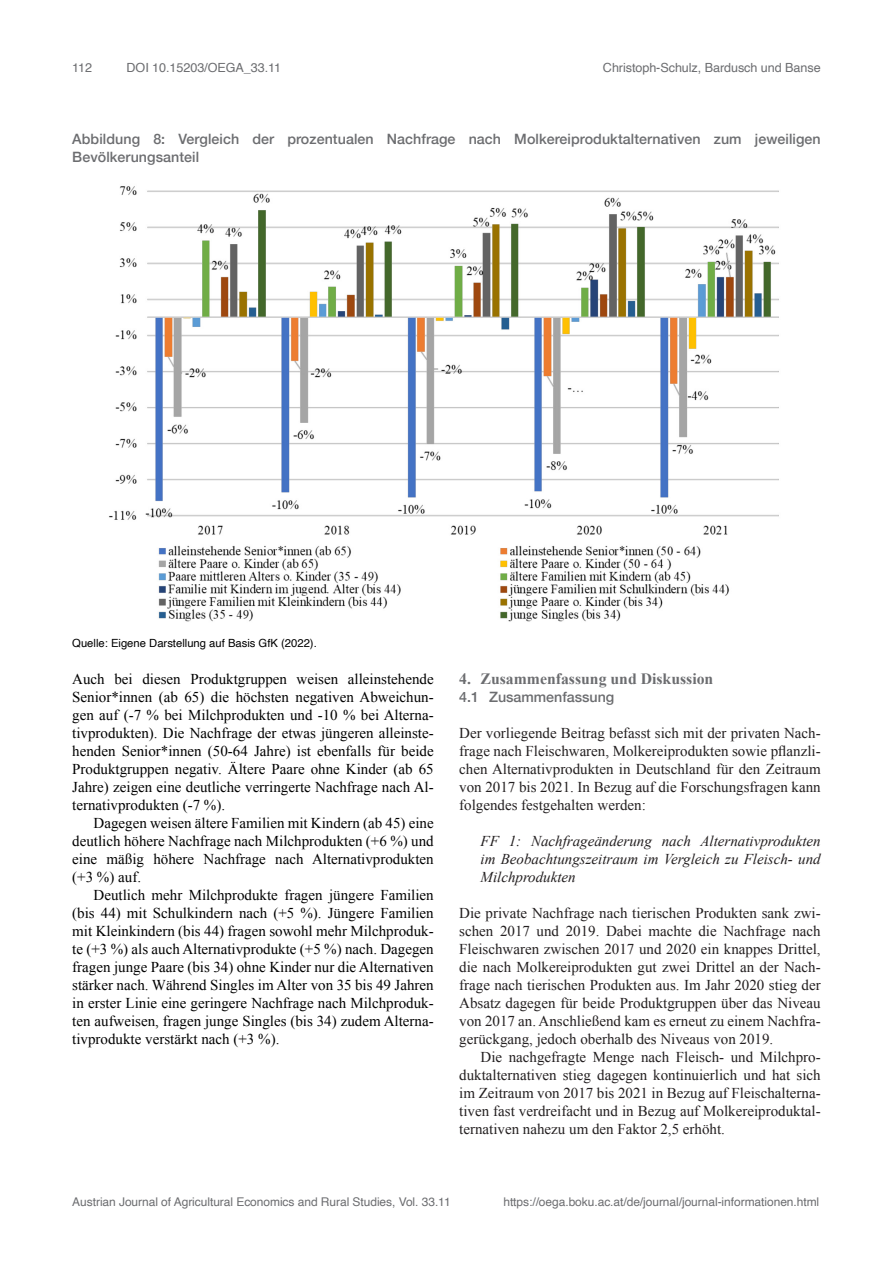
<style>
.page{position:relative;width:893px;height:1263px;background:#fff}
.page>*{position:absolute;margin:0;border:0;box-sizing:border-box;transform-origin:0 0}
.t1{font:700 15.75px "Times New Roman";color:#6c6d70}
.A_Quelle{font:15px/18px "Times New Roman";color:#000;text-align:justify}
.A_Quelle-2{font:15px/18px "Times New Roman";color:#231f20;text-align:justify}
.A_Überschrift1{font:italic 15px/18px "Times New Roman";color:#231f20;text-align:justify}
.AGRAR_Abb_Tab{font:500 14.25px/18px "Helvetica Neue";letter-spacing:.005em;color:#6c6d70}
.t2{font:12.6px "Helvetica";letter-spacing:-.005em;color:#6c6d70}
.t3{font:12px "Helvetica";letter-spacing:-.005em;color:#6c6d70}
.t4{font:11.25px "Helvetica";color:#000}
</style>
<div class="page">
<img style="left:109px;top:186px;width:670px;height:436px">
<p class="t2" style="left:72px;top:58px;width:21px">112</p>
<p class="t2" style="left:127px;top:58px;width:156px">DOI 10.15203/OEGA_33.11</p>
<p class="t2" style="left:603px;top:58px;width:219px">Christoph-Schulz, Bardusch und Banse</p>
<p class="AGRAR_Abb_Tab" style="left:72px;top:129px;width:750px">Abbildung 8: Vergleich der prozentualen Nachfrage nach Molkereiproduktalternativen zum jeweiligen<br>Bevölkerungsanteil</p>
<p class="t4" style="left:72px;top:634px;width:246px">Quelle: Eigene Darstellung auf Basis GfK (2022).</p>
<p class="A_Quelle" style="left:72px;top:670px;width:363px">Auch bei diesen Produktgruppen weisen alleinstehende Senior*innen (ab 65) die höchsten negativen Abweichun&shy;gen auf (-7 % bei Milchprodukten und -10 % bei Alterna&shy;tivprodukten). Die Nachfrage der etwas jüngeren alleinste&shy;henden Senior*innen (50-64 Jahre) ist ebenfalls für beide Produktgruppen negativ. Ältere Paare ohne Kinder (ab 65<br>Jahre) zeigen eine deutliche verringerte Nachfrage nach Al&shy;ternativprodukten (-7 %).</p>
<p class="A_Quelle" style="left:72px;top:814px;width:363px;text-indent:21px">Dagegen weisen ältere Familien mit Kindern (ab 45) eine deutlich höhere Nachfrage nach Milchprodukten (+6 %) und eine mäßig höhere Nachfrage nach Alternativprodukten (+3 %) auf.</p>
<p class="A_Quelle" style="left:72px;top:886px;width:363px;text-indent:21px">Deutlich mehr Milchprodukte fragen jüngere Familien (bis 44) mit Schulkindern nach (+5 %). Jüngere Familien mit Kleinkindern (bis 44) fragen sowohl mehr Milchproduk&shy;te (+3 %) als auch Alternativprodukte (+5 %) nach. Dagegen fragen junge Paare (bis 34) ohne Kinder nur die Alternativen stärker nach. Während Singles im Alter von 35 bis 49 Jahren in erster Linie eine geringere Nachfrage nach Milchproduk&shy;ten aufweisen, fragen junge Singles (bis 34) zudem Alterna&shy;tivprodukte verstärkt nach (+3 %).</p>
<p class="t1" style="left:459px;top:668px;width:256px">4. Zusammenfassung und Diskussion</p>
<p class="AGRAR_Abb_Tab" style="left:459px;top:687px;width:157px">4.1 Zusammenfassung</p>
<p class="A_Quelle-2" style="left:459px;top:724px;width:363px">Der vorliegende Beitrag befasst sich mit der privaten Nach&shy;frage nach Fleischwaren, Molkereiprodukten sowie pflanzli&shy;chen Alternativprodukten in Deutschland für den Zeitraum von 2017 bis 2021. In Bezug auf die Forschungsfragen kann folgendes festgehalten werden:</p>
<p class="A_Überschrift1" style="left:480px;top:832px;width:342px">FF 1: Nachfrageänderung nach Alternativprodukten im Beobachtungszeitraum im Vergleich zu Fleisch- und Milchprodukten</p>
<p class="A_Quelle-2" style="left:459px;top:904px;width:363px">Die private Nachfrage nach tierischen Produkten sank zwi&shy;schen 2017 und 2019. Dabei machte die Nachfrage nach Fleischwaren zwischen 2017 und 2020 ein knappes Drittel, die nach Molkereiprodukten gut zwei Drittel an der Nach&shy;frage nach tierischen Produkten aus. Im Jahr 2020 stieg der Absatz dagegen für beide Produktgruppen über das Niveau von 2017 an. Anschließend kam es erneut zu einem Nachfra&shy;gerückgang, jedoch oberhalb des Niveaus von 2019.</p>
<p class="A_Quelle-2" style="left:459px;top:1048px;width:363px;text-indent:21px">Die nachgefragte Menge nach Fleisch- und Milchpro&shy;duktalternativen stieg dagegen kontinuierlich und hat sich im Zeitraum von 2017 bis 2021 in Bezug auf Fleischalterna&shy;tiven fast verdreifacht und in Bezug auf Molkereiproduktal&shy;ternativen nahezu um den Faktor 2,5 erhöht.</p>
<p class="t3" style="left:72px;top:1193px;width:380px">Austrian Journal of Agricultural Economics and Rural Studies, Vol. 33.11</p>
<p class="t3" style="left:503px;top:1193px;width:317px">https://oega.boku.ac.at/de/journal/journal-informationen.html</p>
</div>
